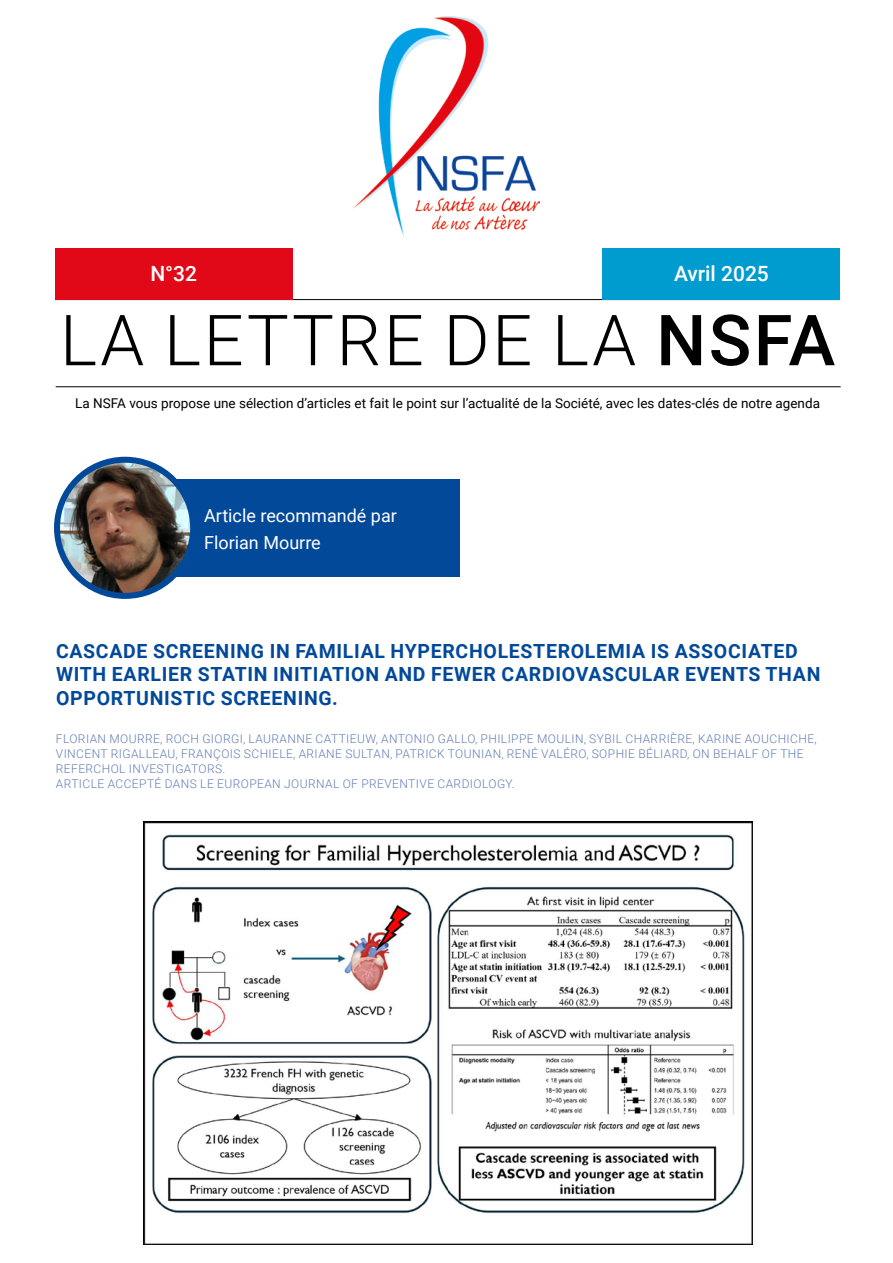
<style>
.page{position:relative;width:893px;height:1263px;background:#fff}
.page>*{position:absolute;margin:0;border:0;box-sizing:border-box;transform-origin:0 0}
.t1{font:300 70.5px "Roboto";letter-spacing:.04em;color:#000}
.t2{font:500 21px "Roboto";color:#fff}
.t3{font:700 19.5px/23.4px "Roboto";letter-spacing:.035em;color:#02499a}
.t4{font:18px/27px "Roboto";color:#fff}
.t5{font:13.5px "Roboto";color:#000}
.t6{font:300 12px/15px "Roboto";letter-spacing:.035em;color:#627eb5}
.s1{font-weight:500}
</style>
<div class="page">
<img style="left:354px;top:17px;width:185px;height:220px">
<hr style="left:55px;top:299px;width:785px;height:1px;background:#000">
<hr style="left:56px;top:386px;width:785px;height:1px;background:#000">
<div style="left:603px;top:248px;width:237px;height:51px;background:#009cd0"></div>
<div style="left:55px;top:248px;width:237px;height:52px;background:#e10917"></div>
<img style="left:144px;top:821px;width:609px;height:424px">
<div style="left:125px;top:479px;width:334px;height:98px;background:#02499a"></div>
<img style="left:57px;top:460px;width:132px;height:136px">
<div style="left:54px;top:457px;width:142px;height:142px;border:6px solid #02499a;border-radius:50%"></div>
<h2 class="t2" style="left:150px;top:259px;width:48px">N°32</h2>
<h2 class="t2" style="left:674px;top:259px;width:96px">Avril 2025</h2>
<h1 class="t1" style="left:60px;top:291px;width:777px">LA LETTRE DE LA <span class="s1">NSFA</span></h1>
<p class="t5" style="left:75px;top:393px;width:746px">La NSFA vous propose une sélection d’articles et fait le point sur l’actualité de la Société, avec les dates-clés de notre agenda</p>
<h3 class="t4" style="left:204px;top:502px;width:194px">Article recommandé par<br>Florian Mourre</h3>
<h3 class="t3" style="left:56px;top:638px;width:766px">CASCADE SCREENING IN FAMILIAL HYPERCHOLESTEROLEMIA IS ASSOCIATED<br>WITH EARLIER STATIN INITIATION AND FEWER CARDIOVASCULAR EVENTS THAN<br>OPPORTUNISTIC SCREENING.</h3>
<p class="t6" style="left:56px;top:731px;width:762px">FLORIAN MOURRE, ROCH GIORGI, LAURANNE CATTIEUW, ANTONIO GALLO, PHILIPPE MOULIN, SYBIL CHARRIÈRE, KARINE AOUCHICHE, VINCENT RIGALLEAU, FRANÇOIS SCHIELE, ARIANE SULTAN, PATRICK TOUNIAN, RENÉ VALÉRO, SOPHIE BÉLIARD, ON BEHALF OF THE REFERCHOL INVESTIGATORS.<br>ARTICLE ACCEPTÉ DANS LE EUROPEAN JOURNAL OF PREVENTIVE CARDIOLOGY.</p>
</div>
